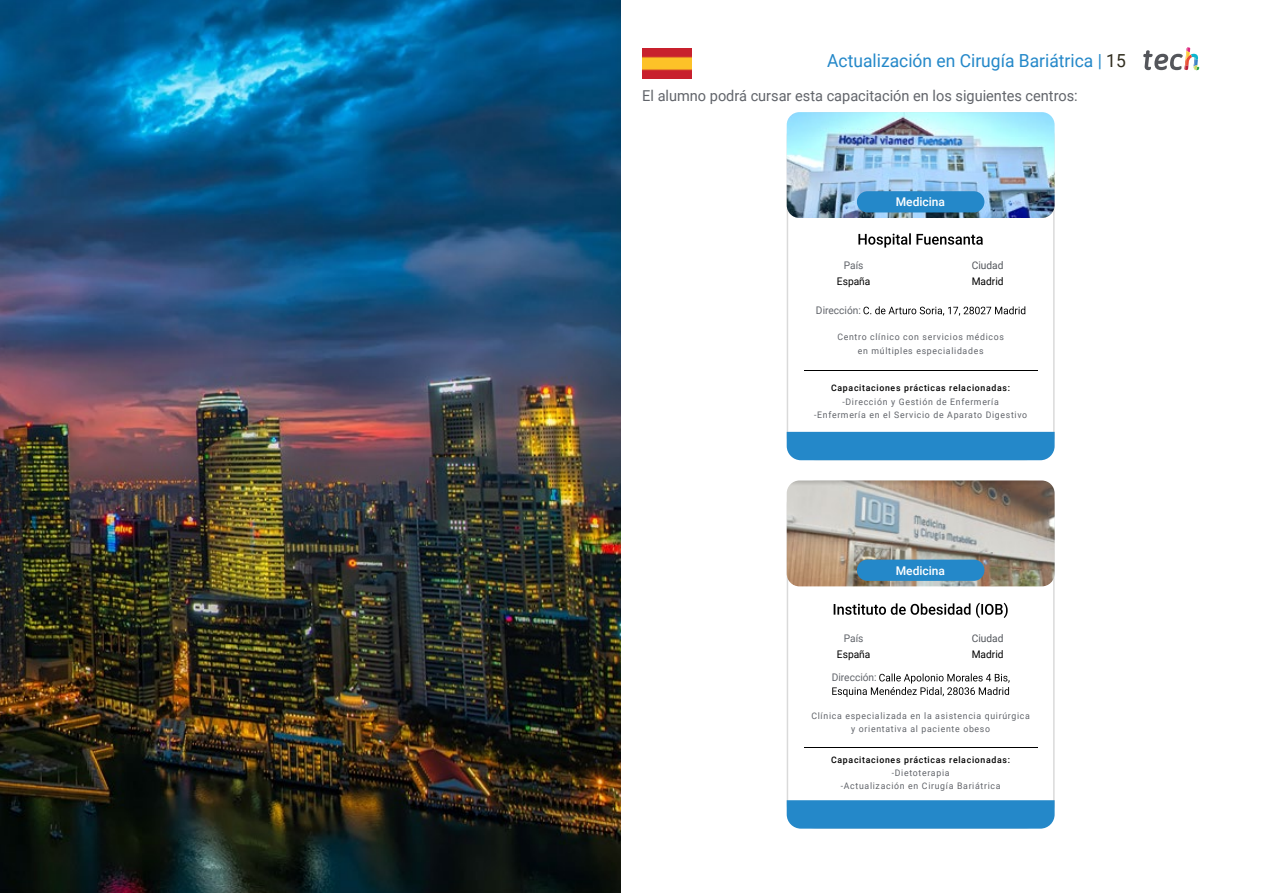
<style>
.page{position:relative;width:1263px;height:893px;background:#fff}
.page>*{position:absolute;margin:0;border:0;box-sizing:border-box;transform-origin:0 0}
.t1{font:18px "Roboto";color:#2488c9}
.t2{font:15px "Roboto";color:#61646a}
.t3{font:500 12px "Roboto";color:#fff}
.t4{font:10.5px "Roboto";color:#61646a}
.t5{font:10.5px "Roboto";color:#000}
.t6{font:10.5px "Roboto";color:#52555b}
.t7{font:9px/13.2px "Roboto";letter-spacing:.08em;color:#61646a;text-align:center}
.t8{font:500 9px "Roboto";letter-spacing:.08em;color:#000}
.s1{color:#312e20}
</style>
<div class="page">
<img style="left:0;top:0;width:621px;height:893px">
<img style="left:642px;top:49px;width:49px;height:30px">
<svg style="left:1143px;top:47px;width:56px;height:24px"></svg>
<svg style="left:786px;top:121px;width:269px;height:340px"></svg>
<img style="left:787px;top:112px;width:267px;height:106px">
<div style="left:857px;top:191px;width:127px;height:21px;background:#2488c9;border-radius:11px"></div>
<div style="left:787px;top:432px;width:267px;height:28px;background:#2488c9"></div>
<hr style="left:804px;top:370px;width:233px;height:1px;background:#000">
<svg style="left:858px;top:233px;width:125px;height:15px"></svg>
<svg style="left:863px;top:306px;width:162px;height:10px"></svg>
<svg style="left:786px;top:489px;width:269px;height:330px"></svg>
<img style="left:787px;top:480px;width:267px;height:106px">
<div style="left:857px;top:560px;width:127px;height:21px;background:#2488c9;border-radius:11px"></div>
<svg style="left:787px;top:800px;width:267px;height:29px;background:#2a8bca"></svg>
<hr style="left:804px;top:747px;width:233px;height:1px;background:#000">
<svg style="left:834px;top:603px;width:174px;height:15px"></svg>
<svg style="left:832px;top:673px;width:177px;height:24px"></svg>
<h1 class="t1" style="left:827px;top:48px;width:300px">Actualización en Cirugía Bariátrica | <span class="s1">15</span></h1>
<h2 class="t2" style="left:642px;top:86px;width:437px">El alumno podrá cursar esta capacitación en los siguientes centros:</h2>
<p class="t4" style="left:844px;top:258px;width:21px">País</p>
<p class="t5" style="left:837px;top:274px;width:35px">España</p>
<p class="t4" style="left:816px;top:303px;width:46px">Dirección:</p>
<h3 class="t3" style="left:896px;top:194px;width:51px">Medicina</h3>
<p class="t6" style="left:972px;top:258px;width:33px">Ciudad</p>
<p class="t5" style="left:972px;top:274px;width:33px">Madrid</p>
<p class="t7" style="left:837px;top:330px;width:168px">Centro clínico con servicios médicos en múltiples especialidades</p>
<p class="t8" style="left:831px;top:382px;width:180px">Capacitaciones prácticas relacionadas:</p>
<p class="t7" style="left:814px;top:394px;width:215px">-Dirección y Gestión de Enfermería<br>-Enfermería en el Servicio de Aparato Digestivo</p>
<p class="t4" style="left:844px;top:631px;width:21px">País</p>
<p class="t5" style="left:837px;top:647px;width:35px">España</p>
<h3 class="t3" style="left:896px;top:562px;width:51px">Medicina</h3>
<p class="t6" style="left:972px;top:631px;width:33px">Ciudad</p>
<p class="t5" style="left:972px;top:647px;width:33px">Madrid</p>
<p class="t4" style="left:832px;top:670px;width:46px">Dirección:</p>
<p class="t7" style="left:811px;top:708px;width:220px">Clínica especializada en la asistencia quirúrgica y orientativa al paciente obeso</p>
<p class="t8" style="left:831px;top:753px;width:180px">Capacitaciones prácticas relacionadas:</p>
<p class="t7" style="left:841px;top:766px;width:161px">-Dietoterapia<br>-Actualización en Cirugía Bariátrica</p>
</div>
